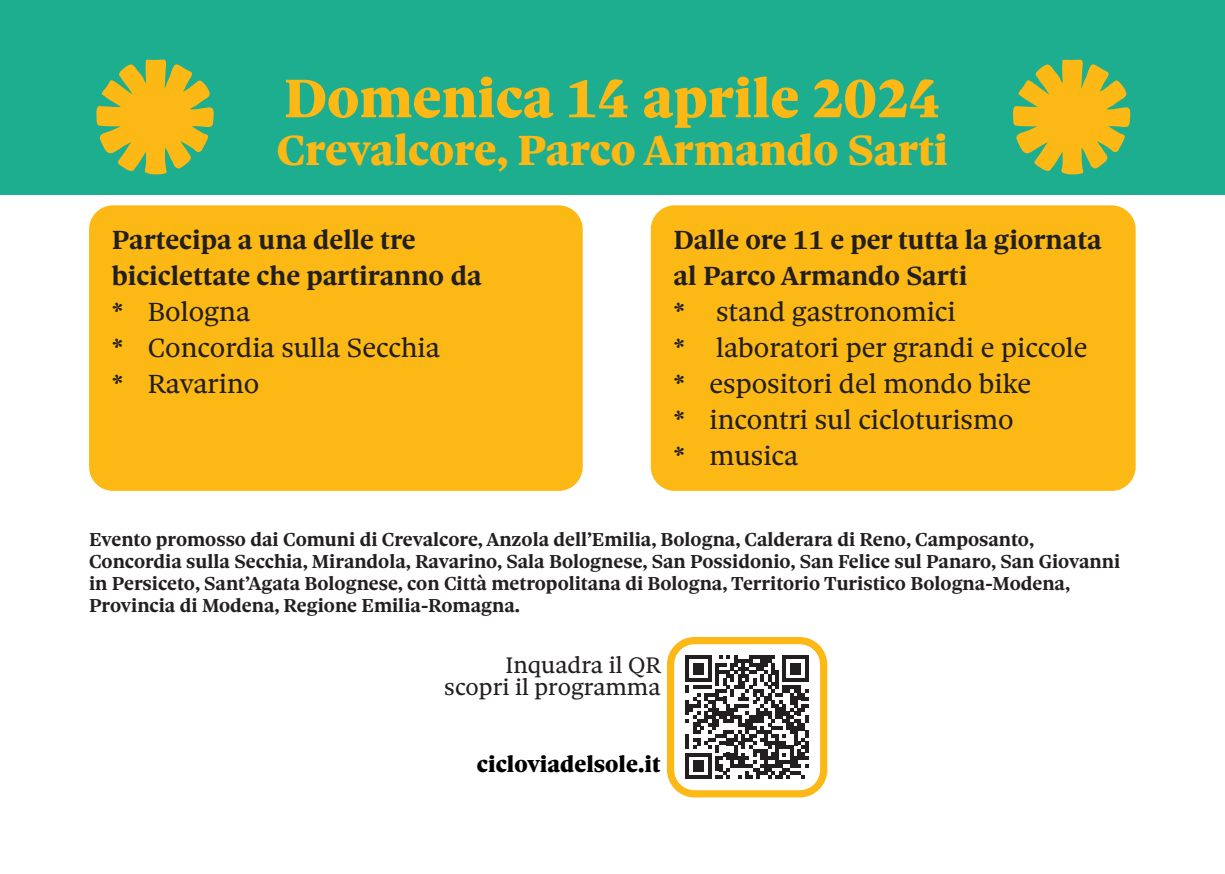
<style>
.page{position:relative;width:1225px;height:874px;background:#fff}
.page>*{position:absolute;margin:0;border:0;box-sizing:border-box;transform-origin:0 0}
.t1{font:900 58px "Sole Serif Text";color:#fcb814}
.t2{font:900 45px "Sole Serif Text";color:#fcb814}
.t3{font:28px/36px "Sole Serif Text";color:#231f20}
.t4{font:700 28px/36px "Sole Serif Text";color:#231f20}
.t5{font:24px/22px "Sole Serif Text";color:#231f20;text-align:right}
.t6{font:900 24px "Sole Serif Text";color:#000001}
.t7{font:700 20px/22px "Sole Serif Text";color:#231f20}
</style>
<div class="page">
<div style="left:0;top:0;width:1225px;height:194px;background:#1dad8f"></div>
<div style="left:651px;top:205px;width:484px;height:285px;background:#fcb814;border-radius:24px"></div>
<div style="left:89px;top:205px;width:494px;height:285px;background:#fcb814;border-radius:24px"></div>
<svg style="left:685px;top:655px;width:123px;height:123px"></svg>
<div style="left:667px;top:636px;width:160px;height:161px;border:7px solid #fcb814;border-radius:24px"></div>
<svg style="left:96px;top:60px;width:118px;height:114px"></svg>
<svg style="left:1013px;top:60px;width:117px;height:114px"></svg>
<h1 class="t1" style="left:284px;top:65px;width:659px">Domenica 14 aprile 2024</h1>
<h2 class="t2" style="left:277px;top:125px;width:673px">Crevalcore, Parco Armando Sarti</h2>
<h3 class="t4" style="left:112px;top:222px;width:371px">Partecipa a una delle tre biciclettate che partiranno da</h3>
<h3 class="t3" style="left:112px;top:294px;width:330px">* Bologna<br>* Concordia sulla Secchia * Ravarino</h3>
<h3 class="t4" style="left:673px;top:222px;width:430px">Dalle ore 11 e per tutta la giornata al Parco Armando Sarti</h3>
<h3 class="t3" style="left:673px;top:294px;width:415px">* stand gastronomici<br>* laboratori per grandi e piccole * espositori del mondo bike<br>* incontri sul cicloturismo<br>* musica</h3>
<p class="t7" style="left:89px;top:528px;width:1032px">Evento promosso dai Comuni di Crevalcore, Anzola dell’Emilia, Bologna, Calderara di Reno, Camposanto, Concordia sulla Secchia, Mirandola, Ravarino, Sala Bolognese, San Possidonio, San Felice sul Panaro, San Giovanni in Persiceto, Sant’Agata Bolognese, con Città metropolitana di Bologna, Territorio Turistico Bologna-Modena, Provincia di Modena, Regione Emilia-Romagna.</p>
<p class="t5" style="left:444px;top:653px;width:218px">Inquadra il QR scopri il programma</p>
<p class="t6" style="left:477px;top:750px;width:185px">cicloviadelsole.it</p>
</div>
